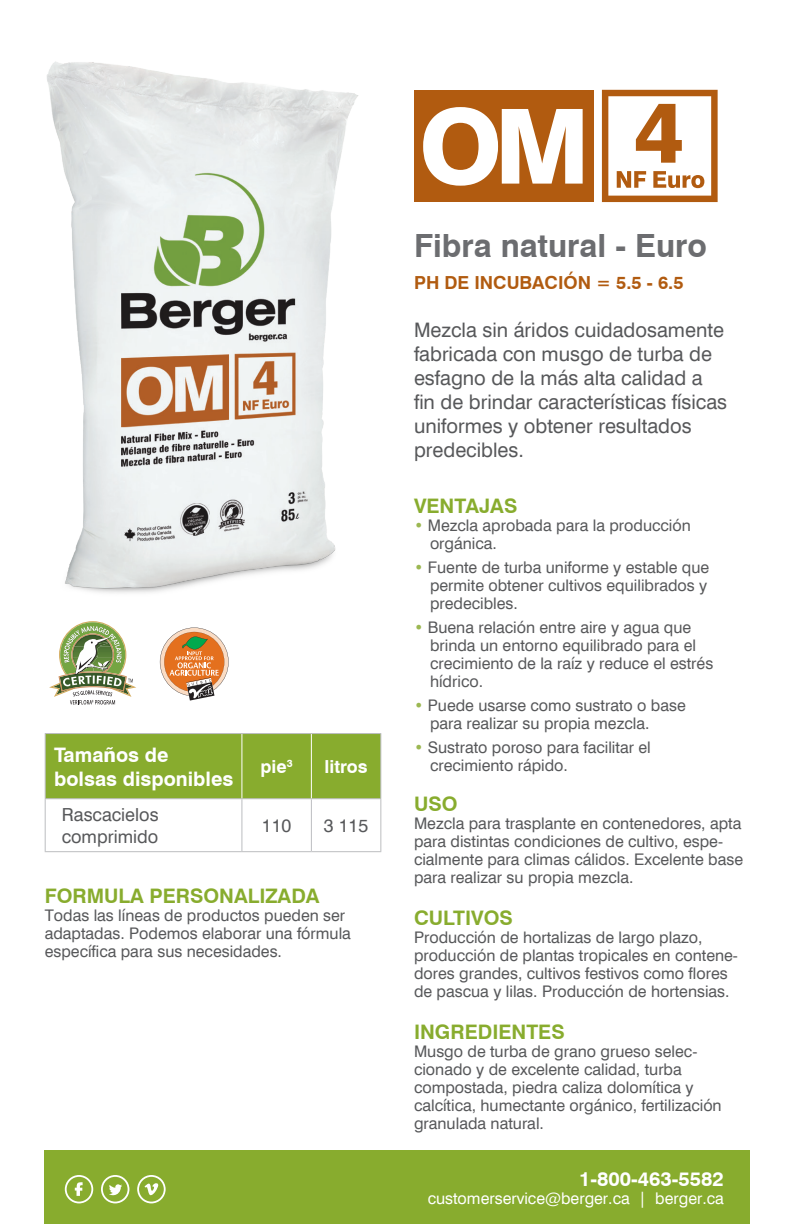
<style>
.page{position:relative;width:792px;height:1224px;background:#fff}
.page>*{position:absolute;margin:0;border:0;box-sizing:border-box;transform-origin:0 0}
.t1{font:700 32px "Swiss 721 BT";color:#6c6d70}
.t2{font:20px/24px "Swiss 721 BT";color:#57585a}
.t3{font:700 20px "Swiss 721 BT";color:#88ac2e}
.t4{font:700 20px/24px "Swiss 721 BT";color:#fff}
.t5{font:18px/22px "Swiss 721 BT";color:#57585a}
.t6{font:700 18px "Swiss 721 BT";color:#b15b10}
.t7{font:700 18px "Swiss 721 BT";color:#fff}
.t8{font:16px/18px "Swiss 721 BT";color:#57585a}
.t9{font:16px "Swiss 721 BT";color:#fff}
.s1{font-weight:800}
.s2{color:#9cb852}
</style>
<div class="page">
<img style="left:47px;top:61px;width:311px;height:532px">
<div style="left:45px;top:1151px;width:705px;height:73px;background:#88ac2e"></div>
<svg style="left:49px;top:621px;width:87px;height:83px"></svg>
<svg style="left:65px;top:1175px;width:28px;height:28px"></svg>
<svg style="left:101px;top:1175px;width:28px;height:28px"></svg>
<svg style="left:137px;top:1175px;width:29px;height:28px"></svg>
<svg style="left:160px;top:628px;width:69px;height:73px"></svg>
<div style="left:46px;top:734px;width:334px;height:64px;background:#88ac2e"></div>
<hr style="left:45px;top:733px;width:197px;height:1px;background:#bcbdc0">
<hr style="left:45px;top:734px;width:1px;height:64px;background:#bcbdc0">
<hr style="left:242px;top:733px;width:69px;height:1px;background:#bcbdc0">
<hr style="left:311px;top:733px;width:70px;height:1px;background:#bcbdc0">
<hr style="left:380px;top:734px;width:1px;height:64px;background:#bcbdc0">
<hr style="left:45px;top:798px;width:197px;height:1px;background:#bcbdc0">
<hr style="left:45px;top:799px;width:1px;height:52px;background:#bcbdc0">
<hr style="left:242px;top:798px;width:69px;height:1px;background:#bcbdc0">
<hr style="left:241px;top:799px;width:1px;height:52px;background:#bcbdc0">
<hr style="left:311px;top:798px;width:70px;height:1px;background:#bcbdc0">
<hr style="left:311px;top:799px;width:1px;height:52px;background:#bcbdc0">
<hr style="left:380px;top:799px;width:1px;height:52px;background:#bcbdc0">
<hr style="left:45px;top:851px;width:197px;height:1px;background:#bcbdc0">
<hr style="left:242px;top:851px;width:69px;height:1px;background:#bcbdc0">
<hr style="left:311px;top:851px;width:70px;height:1px;background:#bcbdc0">
<hr style="left:241px;top:734px;width:1px;height:64px;background:#fff">
<hr style="left:311px;top:734px;width:1px;height:64px;background:#fff">
<svg style="left:602px;top:90px;width:116px;height:112px"></svg>
<div style="left:414px;top:90px;width:180px;height:112px;background:#b15b10"></div>
<svg style="left:423px;top:107px;width:160px;height:79px"></svg>
<p class="t4" style="left:54px;top:742px;width:181px">Tama<span class="s1">ñ</span>os de bolsas disponibles</p>
<p class="t7" style="left:261px;top:756px;width:34px">pie<sup>3</sup></p>
<p class="t7" style="left:324px;top:756px;width:45px">litros</p>
<p class="t5" style="left:62px;top:803px;width:98px">Rascacielos comprimido</p>
<p class="t5" style="left:262px;top:814px;width:31px">110</p>
<p class="t5" style="left:324px;top:814px;width:46px">3 115</p>
<p class="t3" style="left:45px;top:884px;width:276px">FORMULA PERSONALIZADA</p>
<p class="t8" style="left:45px;top:906px;width:308px">Todas las líneas de productos pueden ser adaptadas. Podemos elaborar una fórmula específica para sus necesidades.</p>
<h1 class="t1" style="left:414px;top:226px;width:294px">Fibra natural - Euro</h1>
<p class="t6" style="left:414px;top:272px;width:271px">PH DE INCUBACIÓN = 5.5 - 6.5</p>
<p class="t2" style="left:414px;top:318px;width:315px">Mezcla sin áridos cuidadosamente fabricada con musgo de turba de esfagno de la más alta calidad a fin de brindar características físicas uniformes y obtener resultados predecibles.</p>
<p class="t3" style="left:414px;top:494px;width:105px">VENTAJAS</p>
<p class="t8" style="left:430px;top:516px;width:262px;text-indent:-16px"><span class="s2">•</span> Mezcla aprobada para la producción orgánica.</p>
<p class="t8" style="left:430px;top:558px;width:281px;text-indent:-16px"><span class="s2">•</span> Fuente de turba uniforme y estable que permite obtener cultivos equilibrados y predecibles.</p>
<p class="t8" style="left:430px;top:618px;width:285px;text-indent:-16px"><span class="s2">•</span> Buena relación entre aire y agua que brinda un entorno equilibrado para el crecimiento de la raíz y reduce el estrés hídrico.</p>
<p class="t8" style="left:430px;top:696px;width:257px;text-indent:-16px"><span class="s2">•</span> Puede usarse como sustrato o base para realizar su propia mezcla.</p>
<p class="t8" style="left:430px;top:738px;width:222px;text-indent:-16px"><span class="s2">•</span> Sustrato poroso para facilitar el crecimiento rápido.</p>
<p class="t3" style="left:414px;top:792px;width:45px">USO</p>
<p class="t8" style="left:414px;top:814px;width:331px">Mezcla para trasplante en contenedores, apta para distintas condiciones de cultivo, espe&shy;cialmente para climas cálidos. Excelente base para realizar su propia mezcla.</p>
<p class="t3" style="left:414px;top:906px;width:100px">CULTIVOS</p>
<p class="t8" style="left:414px;top:928px;width:325px">Producción de hortalizas de largo plazo, producción de plantas tropicales en contene&shy;dores grandes, cultivos festivos como flores de pascua y lilas. Producción de hortensias.</p>
<p class="t3" style="left:414px;top:1020px;width:152px">INGREDIENTES</p>
<p class="t8" style="left:414px;top:1042px;width:309px">Musgo de turba de grano grueso selec&shy;cionado y de excelente calidad, turba compostada, piedra caliza dolomítica y calcítica, humectante orgánico, fertilización granulada natural.</p>
<p class="t4" style="left:579px;top:1167px;width:146px">1-800-463-5582</p>
<p class="t9" style="left:428px;top:1189px;width:298px">customerservice@berger.ca | berger.ca</p>
</div>
